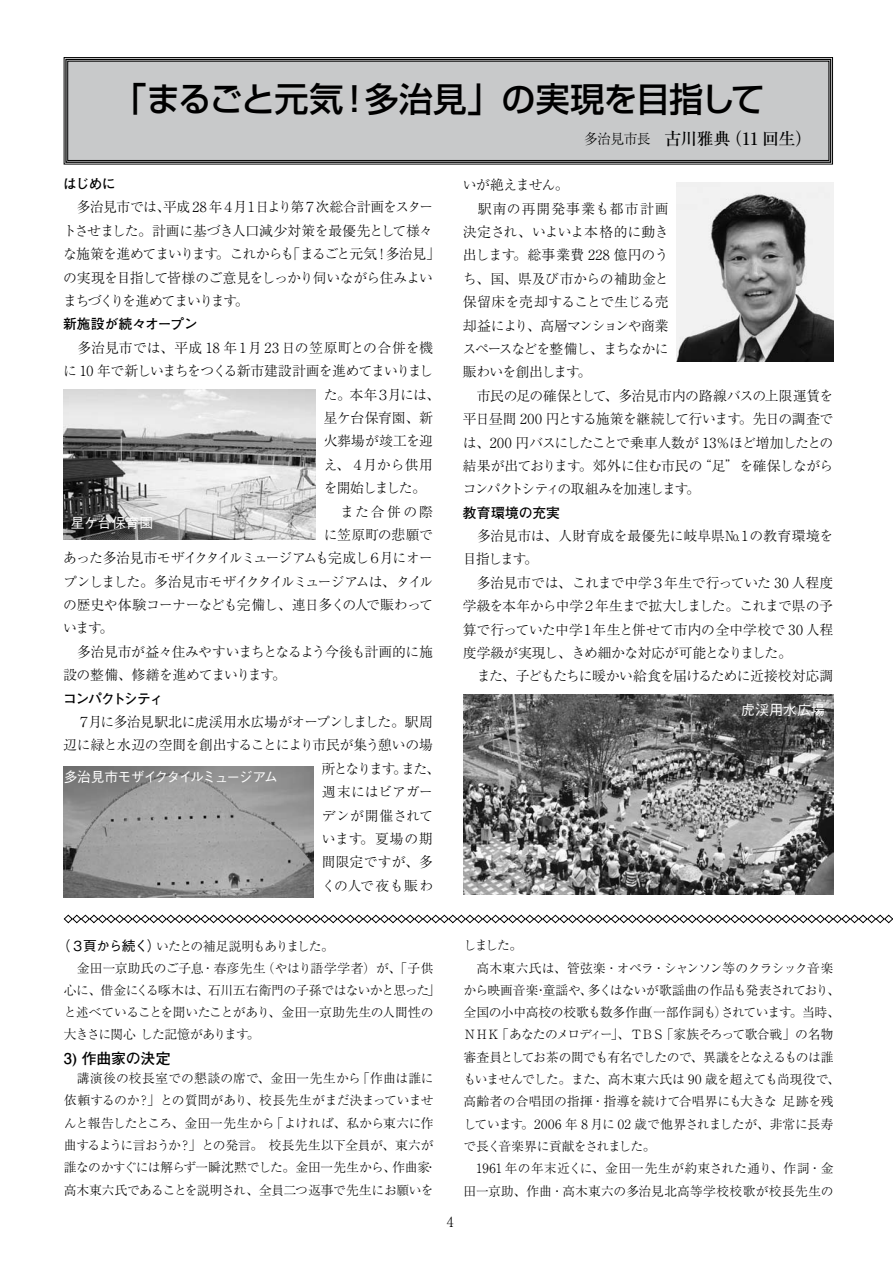
<style>
.page{position:relative;width:893px;height:1263px;background:#fff}
.page>*{position:absolute;margin:0;border:0;box-sizing:border-box;transform-origin:0 0}
.t1{font:500 34.05px "Shin Go Pro";letter-spacing:-.02em;color:#000}
.t2{font:500 16.95px "Ryumin Pro";letter-spacing:-.035em;color:#000}
.t3{font:700 14.85px "Futo Go B101 Pro";letter-spacing:-.005em;color:#000}
.t4{font:300 13.8px/23.4px "Ryumin Pro";letter-spacing:-.04em;color:#000}
.t5{font:300 13.8px/23.4px "Ryumin Pro";letter-spacing:-.065em;color:#000}
.t6{font:300 13.8px "Ryumin Pro";letter-spacing:-.07em;color:#000}
.t7{font:300 13.8px "Ryumin Pro";letter-spacing:-.08em;color:#000}
.t8{font:300 13.8px "Ryumin Pro";letter-spacing:-.095em;color:#000}
.t9{font:300 13.8px "Ryumin Pro";color:#000}
.t10{font:500 13.8px "Gothic BBB Pro";letter-spacing:-.105em;color:#fff}
.t11{font:300 13.8px "Ryumin Pro";letter-spacing:-.01em;color:#000}
.t12{font:500 13.8px "Gothic BBB Pro";letter-spacing:-.03em;color:#fff}
.t13{font:700 13.8px "Futo Go B101 Pro";letter-spacing:-.02em;color:#000}
.t14{font:300 13.8px "Ryumin Pro";letter-spacing:-.13em;color:#000}
.t15{font:300 13.8px "Ryumin Pro";letter-spacing:-.09em;color:#000}
.t16{font:700 13.8px "Futo Go B101 Pro";letter-spacing:-.1em;color:#000}
.t17{font:300 13.8px "Ryumin Pro";letter-spacing:.005em;color:#000}
.t18{font:300 13.8px "Ryumin Pro";letter-spacing:.02em;color:#000}
.t19{font:300 13.8px "Ryumin Pro";letter-spacing:.03em;color:#000}
.t20{font:700 13.8px "Futo Go B101 Pro";letter-spacing:.01em;color:#000}
.t21{font:700 13.8px "Futo Go B101 Pro";letter-spacing:-.045em;color:#000}
.t22{font:300 12.75px/22.4px "Ryumin Pro";letter-spacing:-.025em;color:#000}
.t23{font:300 12.75px/22.4px "Ryumin Pro";letter-spacing:.015em;color:#000;text-align:right}
.s1{font-weight:300;font-size:13.8px}
.s2{font-family:"Gothic BBB Pro";font-weight:500;font-size:13.8px}
</style>
<div class="page">
<img style="left:676px;top:183px;width:157px;height:178px">
<div style="left:63px;top:57px;width:770px;height:108px;background:#c8c9ca"></div>
<div style="left:65px;top:59px;width:766px;height:104px;border:1px solid #000"></div>
<div style="left:67px;top:61px;width:762px;height:100px;border:1px solid #000"></div>
<img style="left:64px;top:390px;width:251px;height:150px">
<img style="left:64px;top:766px;width:249px;height:131px">
<img style="left:463px;top:694px;width:370px;height:201px">
<svg style="left:63px;top:914px;width:830px;height:10px"></svg>
<h1 class="t1" style="left:113px;top:71px;width:654px">「まるごと元気！多治見」の実現を目指して</h1>
<p class="t2" style="left:584px;top:125px;width:230px"><span class="s1">多治見市長　</span>古川雅典（11 回生）</p>
<p class="t21" style="left:63px;top:173px;width:54px">はじめに</p>
<p class="t5" style="left:63px;top:194px;width:378px">　多治見市では、平成 28 年４月１日より第７次総合計画をスタートさせました。計画に基づき人口減少対策を最優先として様々な施策を進めてまいります。これからも「まるごと元気！多治見」の実現を目指して皆様のご意見をしっかり伺いながら住みよいまちづくりを進めてまいります。</p>
<p class="t13" style="left:63px;top:313px;width:136px">新施設が続々オープン</p>
<p class="t9" style="left:63px;top:337px;width:371px">　多治見市では、平成 18 年１月 23 日の笠原町との合併を機</p>
<p class="t6" style="left:63px;top:360px;width:371px">に 10 年で新しいまちをつくる新市建設計画を進めてまいりまし</p>
<p class="t4" style="left:324px;top:382px;width:118px">た。本年３月には、</p>
<p class="t4" style="left:324px;top:405px;width:111px">星ケ台保育園、新</p>
<p class="t11" style="left:324px;top:430px;width:111px">火葬場が竣工を迎</p>
<p class="t4" style="left:324px;top:452px;width:111px">え、４月から供用</p>
<p class="t15" style="left:324px;top:477px;width:104px">を開始しました。</p>
<p class="t4" style="left:324px;top:498px;width:111px">　また合併の際</p>
<p class="t11" style="left:324px;top:524px;width:111px">に笠原町の悲願で</p>
<p class="t7" style="left:63px;top:547px;width:371px">あった多治見市モザイクタイルミュージアムも完成し６月にオー</p>
<p class="t8" style="left:63px;top:571px;width:371px">プンしました。多治見市モザイクタイルミュージアムは、タイル</p>
<p class="t4" style="left:63px;top:592px;width:371px">の歴史や体験コーナーなども完備し、連日多くの人で賑わって</p>
<p class="t4" style="left:63px;top:615px;width:52px">います。</p>
<p class="t4" style="left:63px;top:639px;width:371px">　多治見市が益々住みやすいまちとなるよう今後も計画的に施</p>
<p class="t4" style="left:63px;top:662px;width:224px">設の整備、修繕を進めてまいります。</p>
<p class="t16" style="left:63px;top:687px;width:102px">コンパクトシティ</p>
<p class="t4" style="left:63px;top:709px;width:371px">　７月に多治見駅北に虎渓用水広場がオープンしました。駅周</p>
<p class="t4" style="left:63px;top:732px;width:371px">辺に緑と水辺の空間を創出することにより市民が集う憩いの場</p>
<p class="t14" style="left:322px;top:758px;width:120px">所となります。また、</p>
<p class="t17" style="left:322px;top:781px;width:113px">週末にはビアガー</p>
<p class="t18" style="left:322px;top:804px;width:113px">デンが開催されて</p>
<p class="t4" style="left:322px;top:826px;width:113px">います。夏場の期</p>
<p class="t4" style="left:322px;top:849px;width:113px">間限定ですが、多</p>
<p class="t19" style="left:322px;top:875px;width:113px">くの人で夜も賑わ</p>
<p class="t12" style="left:71px;top:512px;width:84px">星ケ台保育園</p>
<p class="t10" style="left:64px;top:765px;width:216px">多治見市モザイクタイルミュージアム</p>
<p class="t22" style="left:64px;top:934px;width:378px;text-indent:-7px"><span class="s2">（３頁から続く）</span>いたとの補足説明もありました。<br>　金田一京助氏のご子息・春彦先生（やはり語学学者）が、「子供心に、借金にくる啄木は、石川五右衛門の子孫ではないかと思った」と述べていることを聞いたことがあり、金田一京助先生の人間性の大きさに関心 した記憶があります。</p>
<p class="t3" style="left:64px;top:1046px;width:109px">3) 作曲家の決定</p>
<p class="t22" style="left:64px;top:1066px;width:375px">　講演後の校長室での懇談の席で、金田一先生から「作曲は誰に依頼するのか？」との質問があり、校長先生がまだ決まっていませんと報告したところ、金田一先生から「よければ、私から東六に作曲するように言おうか？」との発言。 校長先生以下全員が、東六が誰なのかすぐには解らず一瞬沈黙でした。金田一先生から、作曲家・高木東六氏であることを説明され、全員二つ返事で先生にお願いを</p>
<p class="t4" style="left:463px;top:172px;width:372px">いが絶えません。<br>　駅南の再開発事業も都市計画<br>決定され、いよいよ本格的に動き<br>出します。総事業費 228 億円のう<br>ち、国、県及び市からの補助金と<br>保留床を売却することで生じる売<br>却益により、高層マンションや商業<br>スペースなどを整備し、まちなかに<br>賑わいを創出します。<br>　市民の足の確保として、多治見市内の路線バスの上限運賃を平日昼間 200 円とする施策を継続して行います。先日の調査では、200 円バスにしたことで乗車人数が 13％ほど増加したとの結果が出ております。郊外に住む市民の“足”を確保しながらコンパクトシティの取組みを加速します。</p>
<p class="t20" style="left:463px;top:501px;width:99px">教育環境の充実</p>
<p class="t4" style="left:463px;top:523px;width:372px">　多治見市は、人財育成を最優先に岐阜県№１の教育環境を目指します。<br>　多治見市では、これまで中学３年生で行っていた 30 人程度学級を本年から中学２年生まで拡大しました。これまで県の予算で行っていた中学１年生と併せて市内の全中学校で 30 人程度学級が実現し、きめ細かな対応が可能となりました。<br>　また、子どもたちに暖かい給食を届けるために近接校対応調</p>
<p class="t12" style="left:741px;top:699px;width:85px">虎渓用水広場</p>
<p class="t22" style="left:463px;top:933px;width:378px">しました。<br>　高木東六氏は、管弦楽・オペラ・シャンソン等のクラシック音楽から映画音楽・童謡や、多くはないが歌謡曲の作品も発表されており、全国の小中高校の校歌も数多作曲（一部作詞も）されています。当時、<br>ＮＨＫ「あなたのメロディー」、ＴＢＳ「家族そろって歌合戦」の名物審査員としてお茶の間でも有名でしたので、異議をとなえるものは誰もいませんでした。また、高木東六氏は 90 歳を超えても尚現役で、高齢者の合唱団の指揮・指導を続けて合唱界にも大きな 足跡を残しています。2006 年 8 月に 02 歳で他界されましたが、非常に長寿で長く音楽界に貢献をされました。</p>
<p class="t23" style="left:463px;top:1156px;width:371px">1961 年の年末近くに、金田一先生が約束された通り、作詞・金田一京助、作曲・高木東六の多治見北高等学校校歌が校長先生の</p>
</div>
